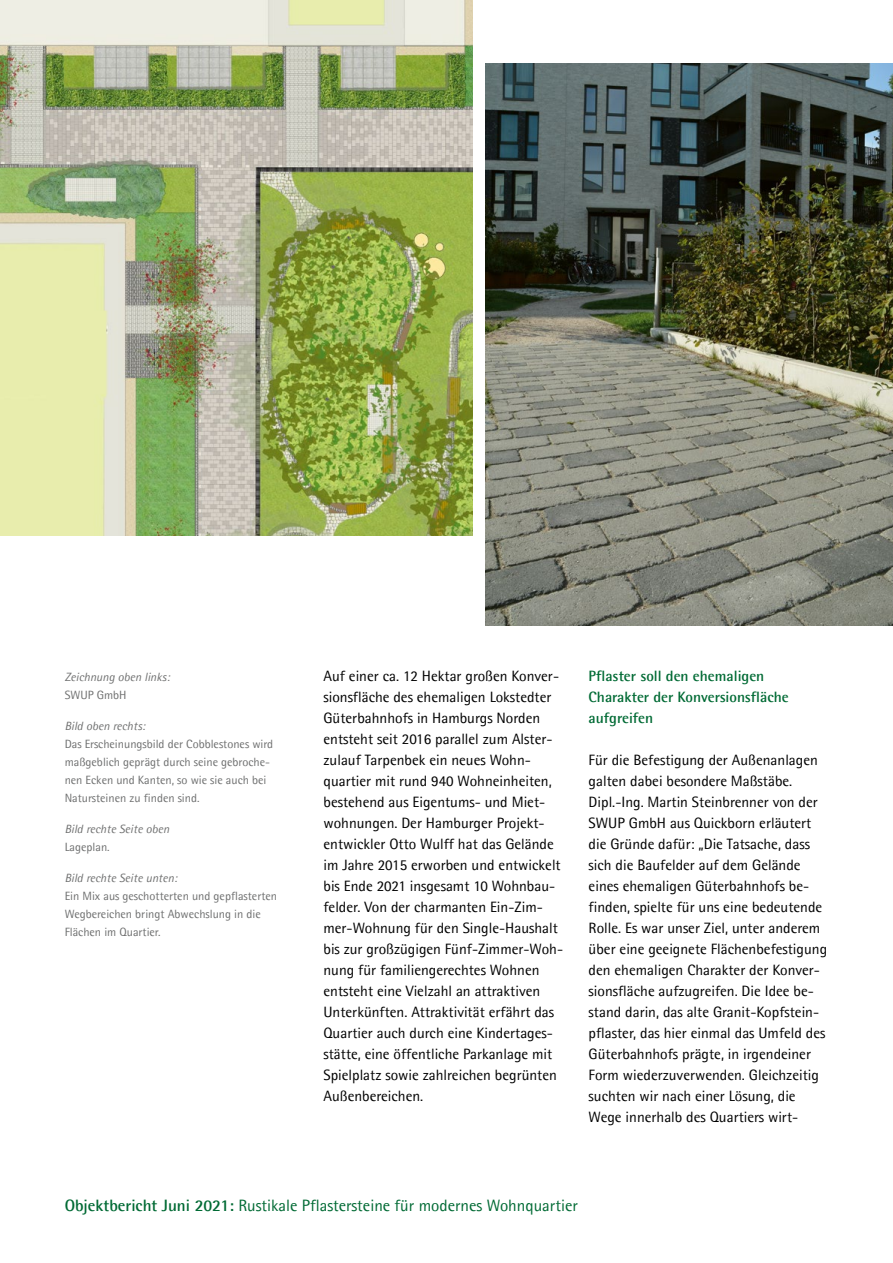
<style>
.page{position:relative;width:893px;height:1263px;background:#fff}
.page>*{position:absolute;margin:0;border:0;box-sizing:border-box;transform-origin:0 0}
.t1{font:16.5px "Agfa Rotis Semisans";color:#006a34}
.t2{font:15px/21px "Agfa Rotis Semisans";color:#000}
.t3{font:700 15px/21px "Agfa Rotis Semisans";color:#006a34}
.t4{font:12px/18px "Agfa Rotis Semisans";color:#6f7070}
.t5{font:italic 12px "Agfa Rotis Semisans";color:#6f7070}
.s1{font-weight:700}
</style>
<div class="page">
<img style="left:0;top:0;width:472px;height:536px">
<img style="left:485px;top:64px;width:408px;height:561px">
<hr style="left:892px;top:64px;width:1px;height:229px;background:#627473">
<p class="t5" style="left:65px;top:670px;width:107px">Zeichnung oben links:</p>
<p class="t4" style="left:65px;top:686px;width:63px">SWUP GmbH</p>
<p class="t5" style="left:65px;top:719px;width:82px">Bild oben rechts:</p>
<p class="t4" style="left:65px;top:735px;width:210px">Das Erscheinungsbild der Cobblestones wird maßgeblich geprägt durch seine gebroche&shy;nen Ecken und Kanten, so wie sie auch bei Natursteinen zu finden sind.</p>
<p class="t5" style="left:65px;top:821px;width:106px">Bild rechte Seite oben</p>
<p class="t4" style="left:65px;top:838px;width:46px">Lageplan.</p>
<p class="t5" style="left:65px;top:870px;width:114px">Bild rechte Seite unten:</p>
<p class="t4" style="left:65px;top:886px;width:214px">Ein Mix aus geschotterten und gepflasterten<br>Wegbereichen bringt Abwechslung in die<br>Flächen im Quartier.</p>
<p class="t2" style="left:323px;top:665px;width:241px">Auf einer ca. 12 Hektar großen Konver&shy;sionsfläche des ehemaligen Lokstedter Güterbahnhofs in Hamburgs Norden entsteht seit 2016 parallel zum Alster&shy;zulauf Tarpenbek ein neues Wohn&shy;quartier mit rund 940 Wohneinheiten, bestehend aus Eigentums- und Miet&shy;wohnungen. Der Hamburger Projekt&shy;entwickler Otto Wulff hat das Gelände im Jahre 2015 erworben und entwickelt bis Ende 2021 insgesamt 10 Wohnbau&shy;felder. Von der charmanten Ein-Zim&shy;mer-Wohnung für den Single-Haushalt bis zur großzügigen Fünf-Zimmer-Woh&shy;nung für familiengerechtes Wohnen entsteht eine Vielzahl an attraktiven Unterkünften. Attraktivität erfährt das Quartier auch durch eine Kindertages&shy;stätte, eine öffentliche Parkanlage mit Spielplatz sowie zahlreichen begrünten Außenbereichen.</p>
<p class="t3" style="left:589px;top:665px;width:202px">Pflaster soll den ehemaligen<br>Charakter der Konversionsfläche aufgreifen</p>
<p class="t2" style="left:589px;top:749px;width:240px">Für die Befestigung der Außenanlagen galten dabei besondere Maßstäbe.<br>Dipl.-Ing. Martin Steinbrenner von der SWUP GmbH aus Quickborn erläutert die Gründe dafür: „Die Tatsache, dass sich die Baufelder auf dem Gelände eines ehemaligen Güterbahnhofs be&shy;finden, spielte für uns eine bedeutende Rolle. Es war unser Ziel, unter anderem über eine geeignete Flächenbefestigung den ehemaligen Charakter der Konver&shy;sionsfläche aufzugreifen. Die Idee be&shy;stand darin, das alte Granit-Kopfstein&shy;pflaster, das hier einmal das Umfeld des Güterbahnhofs prägte, in irgendeiner Form wiederzuverwenden. Gleichzeitig suchten wir nach einer Lösung, die Wege innerhalb des Quartiers wirt-</p>
<p class="t1" style="left:65px;top:1195px;width:515px"><span class="s1">Objektbericht Juni 2021:</span> Rustikale Pflastersteine für modernes Wohnquartier</p>
</div>
